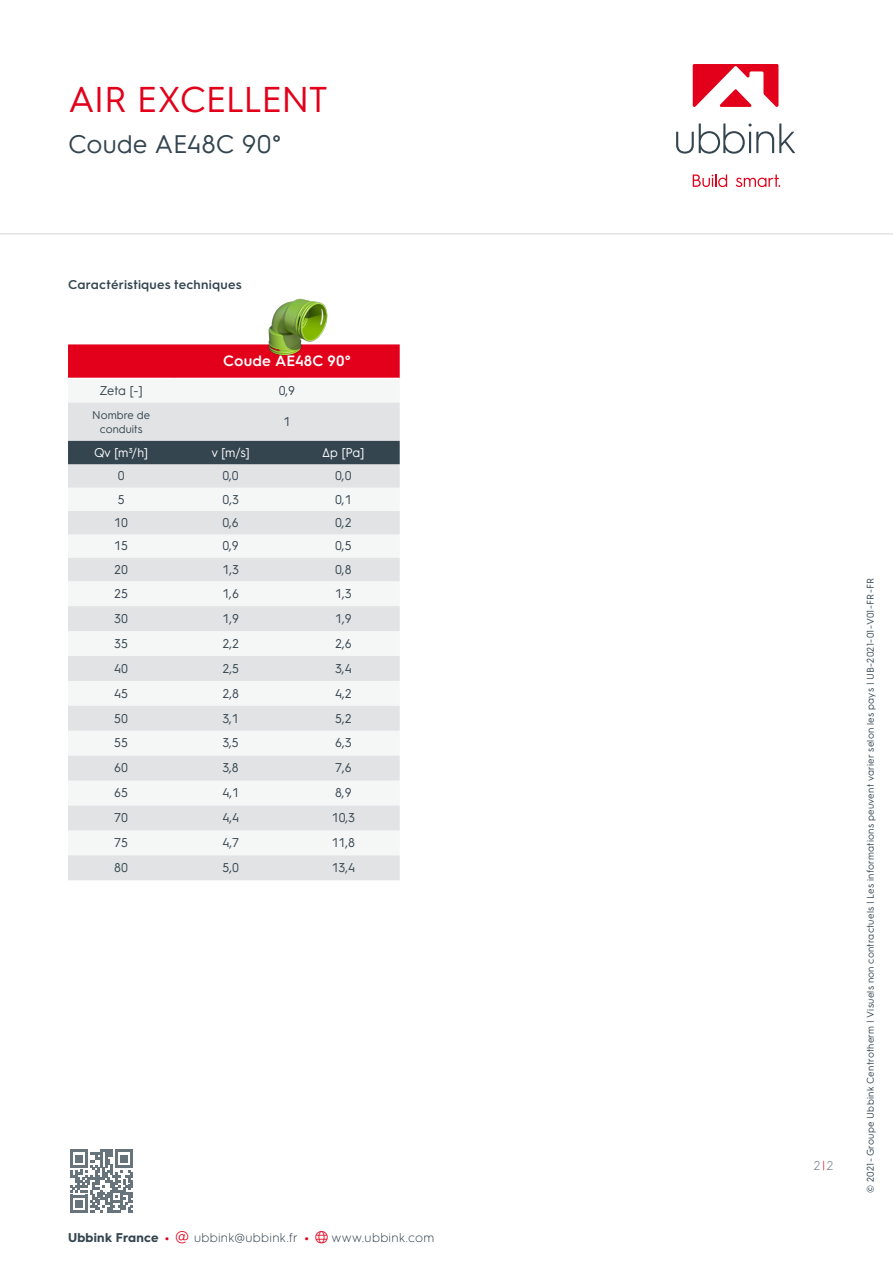
<style>
.page{position:relative;width:893px;height:1263px;background:#fff}
.page>*{position:absolute;margin:0;border:0;box-sizing:border-box;transform-origin:0 0}
._10_head{font:36px "HGS3";letter-spacing:-.02em;color:#e2001a}
._10_head_with_pages{font:25.5px "HGS3";letter-spacing:-.005em;color:#344550}
._40_table_head_cente{font:600 15px "HGS3";letter-spacing:.01em;color:#fff}
._41_table_body_cente{font:12.75px "HGS3";color:#344550}
.t1{font:300 12.75px "HGS3";letter-spacing:.02em;color:#344550}
._20_sub{font:600 12.75px "HGS3";letter-spacing:.015em;color:#344550}
._41_table_body_cente-2{font:12.75px "HGS3";letter-spacing:-.01em;color:#fff}
.t2{font:300 12.75px "HGS3";color:#67747c}
._41_table_body_cente-3{font:11.25px/14.9px "HGS3";color:#344550;text-align:center}
._00_disclaimer{font:9.75px "HGS3";letter-spacing:.025em;color:#344550}
.s1{font-weight:700}
.s2{font-weight:700;color:#e2001a}
.s3{color:#e2001a}
</style>
<div class="page">
<svg style="left:676px;top:124px;width:119px;height:30px"></svg>
<svg style="left:693px;top:174px;width:34px;height:13px"></svg>
<svg style="left:736px;top:174px;width:44px;height:13px"></svg>
<svg style="left:693px;top:64px;width:85px;height:43px"></svg>
<hr style="left:0;top:233px;width:893px;height:2px;background:#e1e3e5">
<svg style="left:70px;top:1150px;width:63px;height:62px"></svg>
<div style="left:68px;top:344px;width:332px;height:34px;background:#e2001a"></div>
<svg style="left:68px;top:403px;width:332px;height:477px;fill:#e1e3e5"></svg>
<div style="left:68px;top:441px;width:332px;height:23px;background:#344550"></div>
<img style="left:255px;top:298px;width:82px;height:66px">
<p class="_10_head" style="left:68px;top:74px;width:262px">AIR EXCELLENT</p>
<p class="_10_head_with_pages" style="left:68px;top:126px;width:215px">Coude AE48C 90°</p>
<p class="_20_sub" style="left:68px;top:276px;width:175px">Caractéristiques techniques</p>
<p class="_40_table_head_cente" style="left:223px;top:350px;width:129px">Coude AE48C 90°</p>
<p class="_41_table_body_cente" style="left:99px;top:382px;width:45px">Zeta [-]</p>
<p class="_41_table_body_cente" style="left:279px;top:382px;width:18px">0,9</p>
<p class="_41_table_body_cente-3" style="left:92px;top:406px;width:59px">Nombre de conduits</p>
<p class="_41_table_body_cente" style="left:284px;top:413px;width:8px">1</p>
<p class="_41_table_body_cente-2" style="left:94px;top:443px;width:56px">Qv [m³/h]</p>
<p class="_41_table_body_cente-2" style="left:211px;top:443px;width:40px">v [m/s]</p>
<p class="_41_table_body_cente-2" style="left:322px;top:443px;width:44px">Δp [Pa]</p>
<p class="_41_table_body_cente" style="left:118px;top:467px;width:8px">0</p>
<p class="_41_table_body_cente" style="left:222px;top:467px;width:18px">0,0</p>
<p class="_41_table_body_cente" style="left:335px;top:467px;width:18px">0,0</p>
<p class="_41_table_body_cente" style="left:118px;top:490px;width:8px">5</p>
<p class="_41_table_body_cente" style="left:223px;top:490px;width:18px">0,3</p>
<p class="_41_table_body_cente" style="left:335px;top:490px;width:18px">0,1</p>
<p class="_41_table_body_cente" style="left:114px;top:514px;width:15px">10</p>
<p class="_41_table_body_cente" style="left:222px;top:514px;width:18px">0,6</p>
<p class="_41_table_body_cente" style="left:335px;top:514px;width:18px">0,2</p>
<p class="_41_table_body_cente" style="left:114px;top:537px;width:15px">15</p>
<p class="_41_table_body_cente" style="left:222px;top:537px;width:18px">0,9</p>
<p class="_41_table_body_cente" style="left:335px;top:537px;width:18px">0,5</p>
<p class="_41_table_body_cente" style="left:114px;top:560px;width:15px">20</p>
<p class="_41_table_body_cente" style="left:223px;top:560px;width:18px">1,3</p>
<p class="_41_table_body_cente" style="left:335px;top:560px;width:18px">0,8</p>
<p class="_41_table_body_cente" style="left:114px;top:584px;width:15px">25</p>
<p class="_41_table_body_cente" style="left:222px;top:584px;width:18px">1,6</p>
<p class="_41_table_body_cente" style="left:335px;top:584px;width:18px">1,3</p>
<p class="_41_table_body_cente" style="left:114px;top:609px;width:15px">30</p>
<p class="_41_table_body_cente" style="left:222px;top:609px;width:18px">1,9</p>
<p class="_41_table_body_cente" style="left:335px;top:609px;width:18px">1,9</p>
<p class="_41_table_body_cente" style="left:114px;top:634px;width:15px">35</p>
<p class="_41_table_body_cente" style="left:222px;top:634px;width:18px">2,2</p>
<p class="_41_table_body_cente" style="left:335px;top:634px;width:18px">2,6</p>
<p class="_41_table_body_cente" style="left:114px;top:659px;width:15px">40</p>
<p class="_41_table_body_cente" style="left:222px;top:659px;width:18px">2,5</p>
<p class="_41_table_body_cente" style="left:335px;top:659px;width:18px">3,4</p>
<p class="_41_table_body_cente" style="left:114px;top:684px;width:15px">45</p>
<p class="_41_table_body_cente" style="left:222px;top:684px;width:18px">2,8</p>
<p class="_41_table_body_cente" style="left:335px;top:684px;width:18px">4,2</p>
<p class="_41_table_body_cente" style="left:114px;top:709px;width:15px">50</p>
<p class="_41_table_body_cente" style="left:222px;top:709px;width:18px">3,1</p>
<p class="_41_table_body_cente" style="left:335px;top:709px;width:18px">5,2</p>
<p class="_41_table_body_cente" style="left:114px;top:734px;width:15px">55</p>
<p class="_41_table_body_cente" style="left:222px;top:734px;width:18px">3,5</p>
<p class="_41_table_body_cente" style="left:335px;top:734px;width:18px">6,3</p>
<p class="_41_table_body_cente" style="left:114px;top:759px;width:15px">60</p>
<p class="_41_table_body_cente" style="left:222px;top:759px;width:18px">3,8</p>
<p class="_41_table_body_cente" style="left:335px;top:759px;width:18px">7,6</p>
<p class="_41_table_body_cente" style="left:114px;top:784px;width:15px">65</p>
<p class="_41_table_body_cente" style="left:222px;top:784px;width:18px">4,1</p>
<p class="_41_table_body_cente" style="left:335px;top:784px;width:18px">8,9</p>
<p class="_41_table_body_cente" style="left:114px;top:809px;width:15px">70</p>
<p class="_41_table_body_cente" style="left:222px;top:809px;width:18px">4,4</p>
<p class="_41_table_body_cente" style="left:332px;top:809px;width:25px">10,3</p>
<p class="_41_table_body_cente" style="left:114px;top:834px;width:15px">75</p>
<p class="_41_table_body_cente" style="left:222px;top:834px;width:18px">4,7</p>
<p class="_41_table_body_cente" style="left:332px;top:834px;width:25px">11,8</p>
<p class="_41_table_body_cente" style="left:114px;top:859px;width:15px">80</p>
<p class="_41_table_body_cente" style="left:222px;top:859px;width:18px">5,0</p>
<p class="_41_table_body_cente" style="left:332px;top:859px;width:25px">13,4</p>
<p class="t1" style="left:68px;top:1228px;width:368px"><span class="s1">Ubbink France</span> <span class="s2">•</span> <span class="s3">▼</span> ubbink@ubbink.fr <span class="s2">•</span> <span class="s3">●□</span> www.ubbink.com</p>
<p class="t2" style="left:814px;top:1157px;width:21px">2<span class="s3">|</span>2</p>
<p class="_00_disclaimer" style="left:864px;top:1193px;width:616px;rotate:-90deg">© 2021-Groupe Ubbink Centrotherm | Visuels non contractuels | Les informations peuvent varier selon les pays | UB-2021-01-V01-FR-FR</p>
</div>
